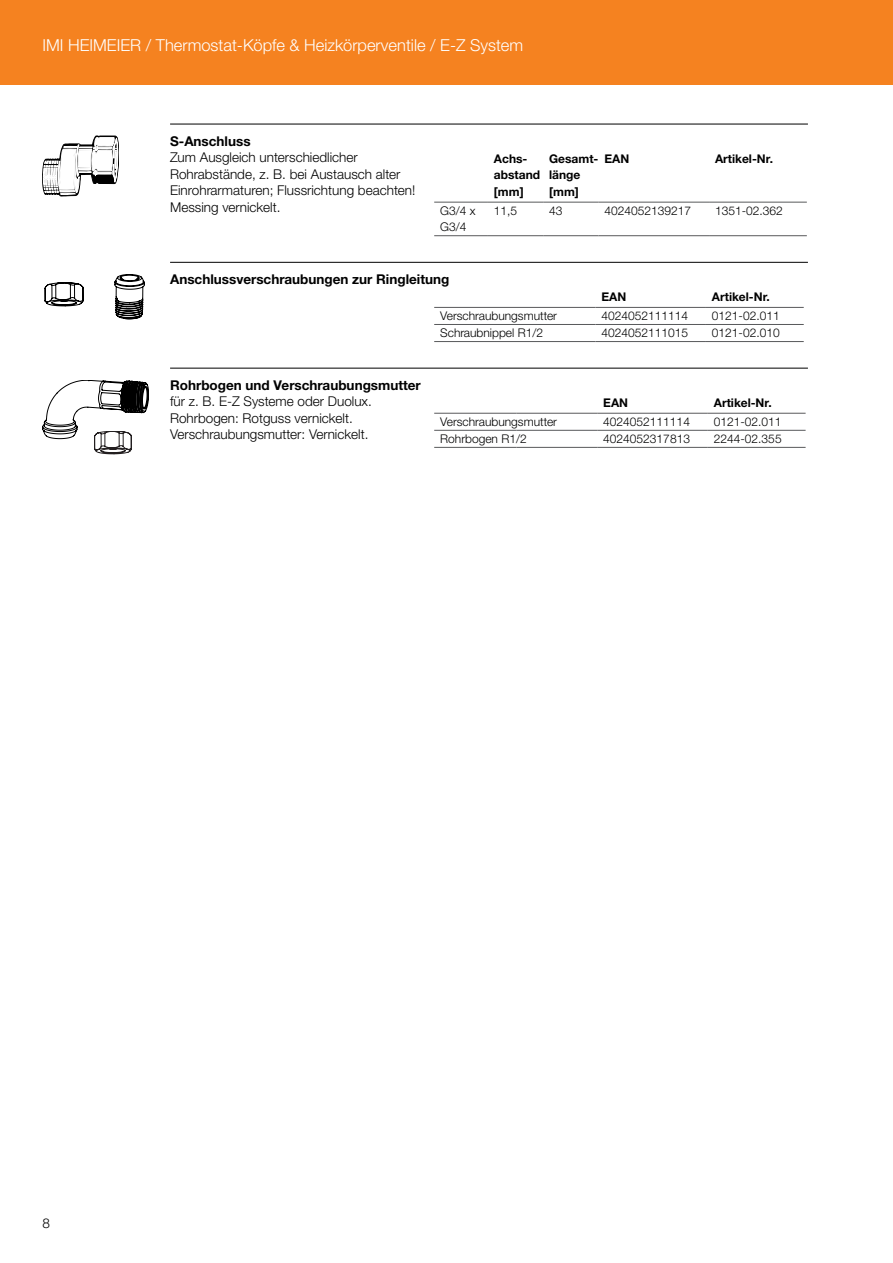
<style>
.page{position:relative;width:893px;height:1263px;background:#fff}
.page>*{position:absolute;margin:0;border:0;box-sizing:border-box;transform-origin:0 0}
.t1{font:300 16.5px "Helvetica Neue LTW1 G";color:#fff}
.t2{font:300 13.5px/16.5px "Helvetica Neue LTW1 G";color:#000}
.t3{font:700 13.5px "Helvetica Neue LTW1 G";color:#000}
.t4{font:300 12px/16.5px "Helvetica Neue LTW1 G";color:#000}
.t5{font:700 12px/16.5px "Helvetica Neue LTW1 G";color:#000}
</style>
<div class="page">
<div style="left:0;top:0;width:893px;height:85px;background:#f58220"></div>
<hr style="left:170px;top:124px;width:638px;height:1px;background:#000">
<hr style="left:434px;top:202px;width:54px;height:1px;background:#58595b">
<hr style="left:434px;top:235px;width:54px;height:1px;background:#58595b">
<hr style="left:488px;top:202px;width:55px;height:1px;background:#58595b">
<hr style="left:488px;top:235px;width:55px;height:1px;background:#58595b">
<hr style="left:543px;top:202px;width:55px;height:1px;background:#58595b">
<hr style="left:543px;top:235px;width:55px;height:1px;background:#58595b">
<hr style="left:598px;top:202px;width:111px;height:1px;background:#58595b">
<hr style="left:598px;top:235px;width:111px;height:1px;background:#58595b">
<hr style="left:709px;top:202px;width:98px;height:1px;background:#58595b">
<hr style="left:709px;top:235px;width:98px;height:1px;background:#58595b">
<hr style="left:170px;top:262px;width:638px;height:1px;background:#000">
<hr style="left:434px;top:307px;width:161px;height:1px;background:#58595b">
<hr style="left:595px;top:307px;width:111px;height:1px;background:#58595b">
<hr style="left:706px;top:307px;width:98px;height:1px;background:#58595b">
<hr style="left:434px;top:324px;width:161px;height:1px;background:#58595b">
<hr style="left:434px;top:341px;width:161px;height:1px;background:#58595b">
<hr style="left:595px;top:324px;width:111px;height:1px;background:#58595b">
<hr style="left:595px;top:341px;width:111px;height:1px;background:#58595b">
<hr style="left:706px;top:324px;width:98px;height:1px;background:#58595b">
<hr style="left:706px;top:341px;width:98px;height:1px;background:#58595b">
<hr style="left:170px;top:368px;width:638px;height:1px;background:#000">
<hr style="left:597px;top:430px;width:111px;height:1px;background:#58595b">
<hr style="left:597px;top:447px;width:111px;height:1px;background:#58595b">
<hr style="left:708px;top:430px;width:98px;height:1px;background:#58595b">
<hr style="left:708px;top:447px;width:98px;height:1px;background:#58595b">
<hr style="left:434px;top:430px;width:83px;height:1px;background:#58595b">
<hr style="left:517px;top:430px;width:80px;height:1px;background:#58595b">
<hr style="left:434px;top:447px;width:83px;height:1px;background:#58595b">
<hr style="left:517px;top:447px;width:80px;height:1px;background:#58595b">
<hr style="left:434px;top:413px;width:83px;height:1px;background:#58595b">
<hr style="left:517px;top:413px;width:80px;height:1px;background:#58595b">
<hr style="left:597px;top:413px;width:111px;height:1px;background:#58595b">
<hr style="left:708px;top:413px;width:98px;height:1px;background:#58595b">
<svg style="left:43px;top:136px;width:76px;height:60px"></svg>
<svg style="left:45px;top:282px;width:39px;height:24px"></svg>
<svg style="left:115px;top:274px;width:30px;height:45px"></svg>
<svg style="left:43px;top:380px;width:106px;height:74px"></svg>
<p class="t1" style="left:43px;top:35px;width:482px">IMI HEIMEIER / Thermostat-Köpfe &amp; Heizkörperventile / E-Z System</p>
<p class="t3" style="left:170px;top:133px;width:82px">S-Anschluss</p>
<p class="t2" style="left:170px;top:149px;width:247px">Zum Ausgleich unterschiedlicher Rohrabstände, z. B. bei Austausch alter Einrohrarmaturen; Flussrichtung beachten!<br>Messing vernickelt.</p>
<p class="t5" style="left:494px;top:150px;width:48px">Achs&shy;abstand [mm]</p>
<p class="t5" style="left:549px;top:150px;width:51px">Gesamt&shy;länge [mm]</p>
<p class="t5" style="left:604px;top:150px;width:26px">EAN</p>
<p class="t5" style="left:715px;top:150px;width:60px">Artikel-Nr.</p>
<p class="t4" style="left:440px;top:202px;width:37px">G3/4 x<br>G3/4</p>
<p class="t4" style="left:494px;top:202px;width:25px">11,5</p>
<p class="t4" style="left:549px;top:202px;width:15px">43</p>
<p class="t4" style="left:604px;top:202px;width:88px">4024052139217</p>
<p class="t4" style="left:715px;top:202px;width:69px">1351-02.362</p>
<p class="t3" style="left:170px;top:271px;width:281px">Anschlussverschraubungen zur Ringleitung</p>
<p class="t5" style="left:601px;top:288px;width:26px">EAN</p>
<p class="t5" style="left:712px;top:288px;width:60px">Artikel-Nr.</p>
<p class="t4" style="left:440px;top:308px;width:118px">Verschraubungsmutter</p>
<p class="t4" style="left:601px;top:308px;width:88px">4024052111114</p>
<p class="t4" style="left:712px;top:308px;width:69px">0121-02.011</p>
<p class="t4" style="left:440px;top:325px;width:104px">Schraubnippel R1/2</p>
<p class="t4" style="left:601px;top:325px;width:88px">4024052111015</p>
<p class="t4" style="left:712px;top:325px;width:69px">0121-02.010</p>
<p class="t3" style="left:170px;top:377px;width:252px">Rohrbogen und Verschraubungsmutter</p>
<p class="t2" style="left:170px;top:393px;width:203px">für z. B. E-Z Systeme oder Duolux.<br>Rohrbogen: Rotguss vernickelt.<br>Verschraubungsmutter: Vernickelt.</p>
<p class="t5" style="left:603px;top:394px;width:26px">EAN</p>
<p class="t5" style="left:714px;top:394px;width:60px">Artikel-Nr.</p>
<p class="t4" style="left:440px;top:413px;width:118px">Verschraubungsmutter</p>
<p class="t4" style="left:603px;top:413px;width:88px">4024052111114</p>
<p class="t4" style="left:714px;top:413px;width:69px">0121-02.011</p>
<p class="t4" style="left:440px;top:431px;width:88px">Rohrbogen R1/2</p>
<p class="t4" style="left:603px;top:431px;width:88px">4024052317813</p>
<p class="t4" style="left:714px;top:431px;width:69px">2244-02.355</p>
<p class="t2" style="left:43px;top:1215px;width:9px">8</p>
</div>
